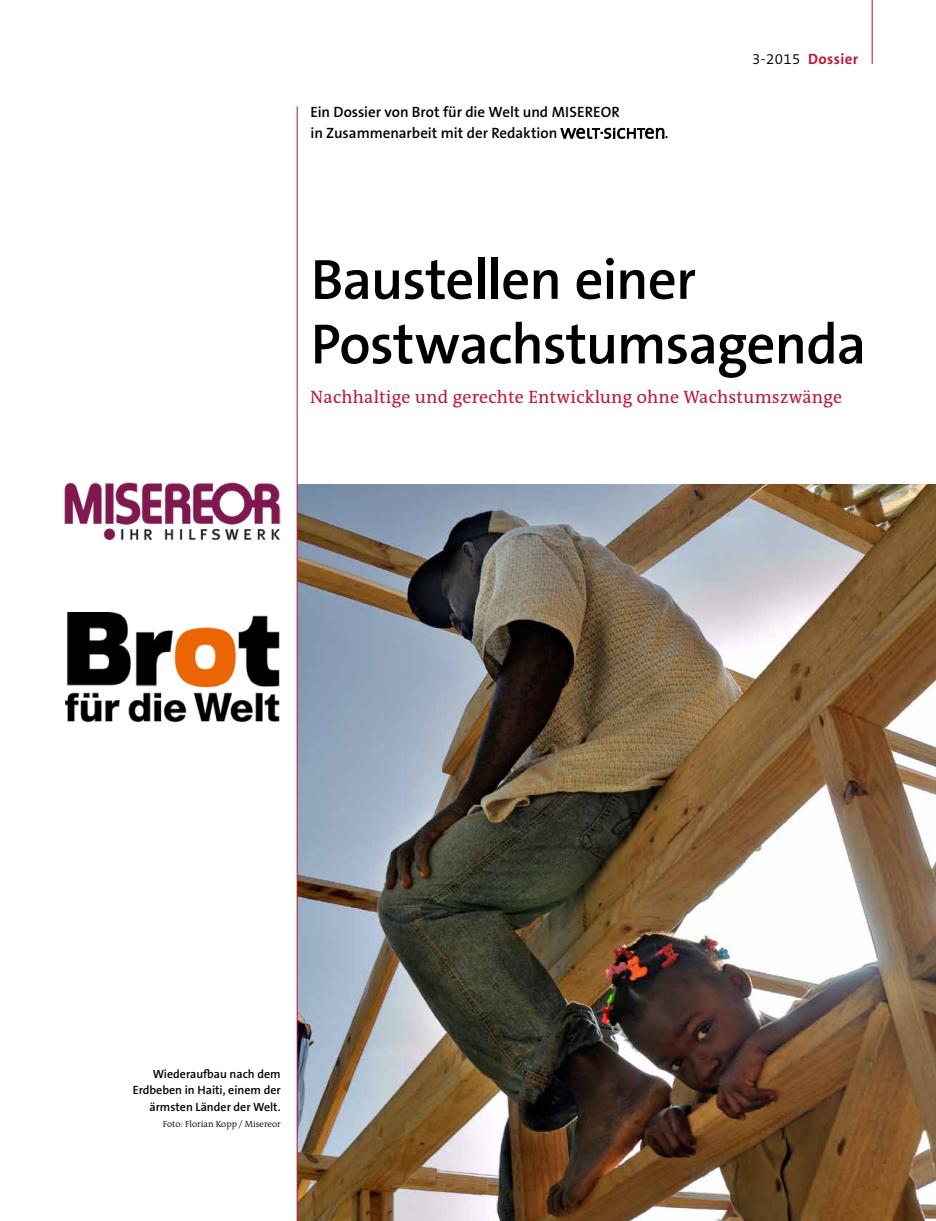
<style>
.page{position:relative;width:936px;height:1221px;background:#fff}
.page>*{position:absolute;margin:0;border:0;box-sizing:border-box;transform-origin:0 0}
.t1{font:600 57px/64.5px "The Sans B W6";letter-spacing:-.02em;color:#000}
.t2{font:18px "The Antiqua B";letter-spacing:.01em;color:#bd1a3b}
.t3{font:600 15px/21px "The Sans B W6";color:#000}
.t4{font:700 15px "The Sans B W7";letter-spacing:.025em;color:#bd1a3b}
.t5{font:600 12px/16.5px "The Sans B W6";color:#000;text-align:right}
.t6{font:300 9px "The Antiqua B";color:#000}
.s1{font-family:"The Sans B W4";font-weight:300;color:#000}
</style>
<div class="page">
<img style="left:298px;top:485px;width:637px;height:735px">
<hr style="left:871px;top:0;width:1px;height:64px;background:#bd1a3b">
<hr style="left:296px;top:106px;width:2px;height:1114px;background:#bd1a3b">
<svg style="left:560px;top:127px;width:104px;height:12px"></svg>
<img style="left:65px;top:612px;width:215px;height:111px">
<img style="left:64px;top:483px;width:217px;height:56px">
<p class="t3" style="left:310px;top:102px;width:311px">Ein Dossier von Brot für die Welt und Misereor in Zusammenarbeit mit der Redaktion</p>
<p class="t3" style="left:665px;top:123px;width:5px">.</p>
<p class="t4" style="left:752px;top:50px;width:107px"><span class="s1">3-2015</span> Dossier</p>
<h1 class="t1" style="left:311px;top:248px;width:557px">Baustellen einer<br>Postwachstumsagenda</h1>
<p class="t2" style="left:310px;top:384px;width:533px">Nachhaltige und gerechte Entwicklung ohne Wachstumszwänge</p>
<p class="t5" style="left:133px;top:1065px;width:149px">Wiederaufbau nach dem<br>Erdbeben in Haiti, einem der ärmsten Länder der Welt.</p>
<p class="t6" style="left:163px;top:1118px;width:119px">Foto: Florian Kopp / Misereor</p>
</div>
